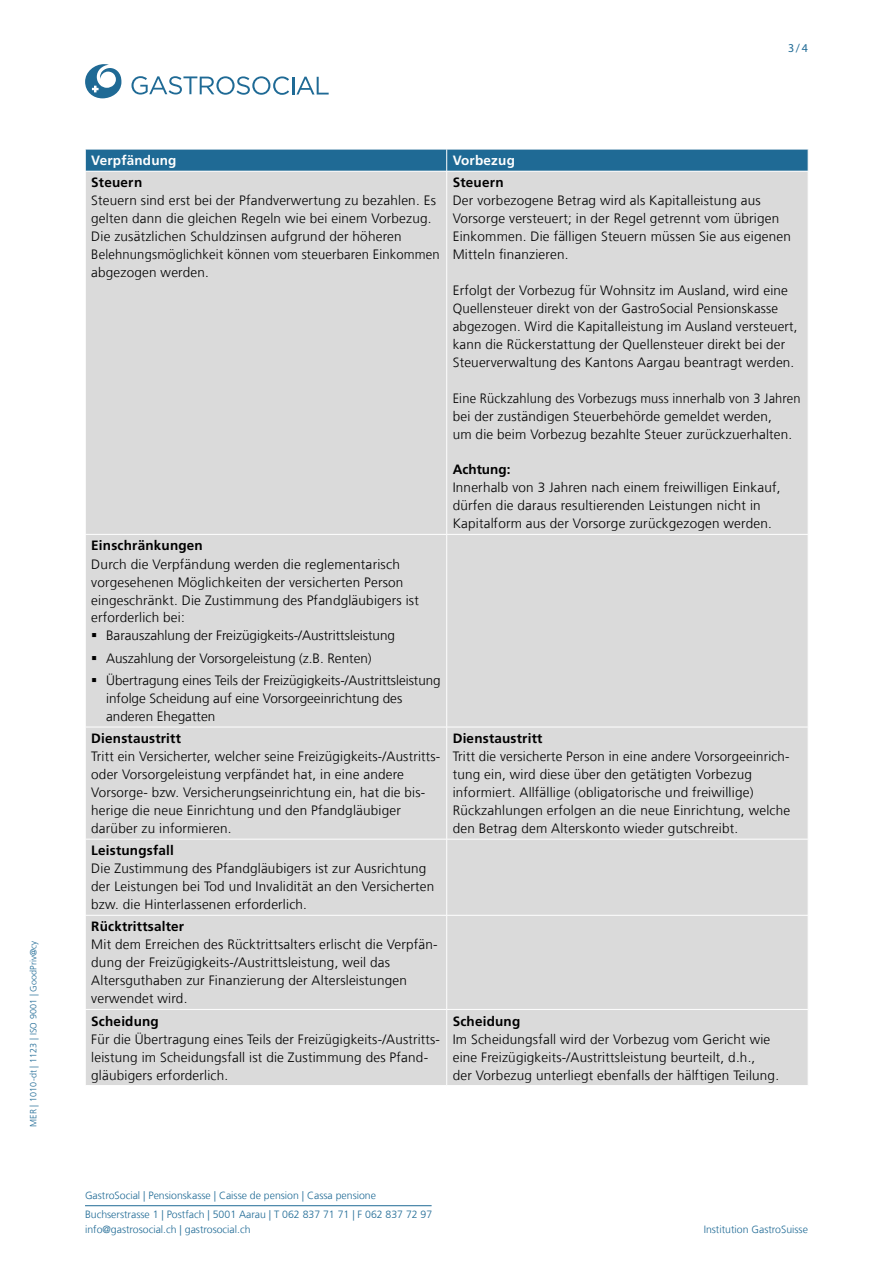
<style>
.page{position:relative;width:893px;height:1263px;background:#fff}
.page>*{position:absolute;margin:0;border:0;box-sizing:border-box;transform-origin:0 0}
.t1{font:300 13.5px/18px "Frutiger LT Com";letter-spacing:.015em;color:#000}
.t2{font:300 13.5px/18px "Frutiger LT Com";letter-spacing:.015em;color:#000;scale:.95 1}
.t3{font:700 13.5px "Frutiger LT Com";letter-spacing:.015em;color:#000}
.t4{font:700 13.5px "Frutiger LT Com";letter-spacing:.015em;color:#fff}
.t5{font:12px "Myriad Pro";color:#1f6a95}
.t6{font:300 10.5px/19.2px "Frutiger LT Com";color:#1f6a95}
.t7{font:300 9px "Frutiger LT Com";letter-spacing:.01em;color:#1f6a95}
</style>
<div class="page">
<svg style="left:131px;top:76px;width:198px;height:19px"></svg>
<svg style="left:85px;top:64px;width:36px;height:34px"></svg>
<hr style="left:85px;top:1205px;width:347px;height:1px;background:#1f6a95">
<div style="left:86px;top:172px;width:722px;height:913px;background:#dadada"></div>
<svg style="left:85px;top:149px;width:724px;height:22px;background:#297099"></svg>
<hr style="left:446px;top:171px;width:1px;height:363px;background:#fff">
<hr style="left:85px;top:534px;width:362px;height:1px;background:#fff">
<hr style="left:447px;top:534px;width:361px;height:1px;background:#fff">
<hr style="left:446px;top:535px;width:1px;height:192px;background:#fff">
<hr style="left:85px;top:727px;width:362px;height:1px;background:#fff">
<hr style="left:447px;top:727px;width:361px;height:1px;background:#fff">
<hr style="left:446px;top:727px;width:1px;height:112px;background:#fff">
<hr style="left:85px;top:839px;width:362px;height:1px;background:#fff">
<hr style="left:447px;top:839px;width:361px;height:1px;background:#fff">
<hr style="left:446px;top:839px;width:1px;height:76px;background:#fff">
<hr style="left:85px;top:915px;width:362px;height:1px;background:#fff">
<hr style="left:447px;top:915px;width:361px;height:1px;background:#fff">
<hr style="left:446px;top:915px;width:1px;height:94px;background:#fff">
<hr style="left:85px;top:1009px;width:362px;height:1px;background:#fff">
<hr style="left:447px;top:1009px;width:361px;height:1px;background:#fff">
<hr style="left:446px;top:1010px;width:1px;height:75px;background:#fff">
<svg style="left:92px;top:633px;width:4px;height:4px"></svg>
<svg style="left:92px;top:656px;width:4px;height:4px"></svg>
<svg style="left:92px;top:678px;width:4px;height:4px"></svg>
<p class="t7" style="left:28px;top:1127px;width:188px;rotate:-90deg">MER | 1010-dt | 1123 | ISO 9001 | GoodPriv@cy</p>
<p class="t5" style="left:788px;top:40px;width:21px">3/4</p>
<p class="t4" style="left:91px;top:152px;width:87px">Verpfändung</p>
<p class="t4" style="left:453px;top:152px;width:64px">Vorbezug</p>
<p class="t3" style="left:91px;top:174px;width:52px">Steuern</p>
<p class="t1" style="left:91px;top:191px;width:350px">Steuern sind erst bei der Pfandverwertung zu bezahlen. Es gelten dann die gleichen Regeln wie bei einem Vorbezug.<br>Die zusätzlichen Schuldzinsen aufgrund der höheren Belehnungsmöglichkeit können vom steuerbaren Einkommen abgezogen werden.</p>
<p class="t3" style="left:453px;top:174px;width:52px">Steuern</p>
<p class="t1" style="left:453px;top:191px;width:340px">Der vorbezogene Betrag wird als Kapitalleistung aus Vorsorge versteuert; in der Regel getrennt vom übrigen Einkommen. Die fälligen Steuern müssen Sie aus eigenen Mitteln finanzieren.</p>
<p class="t1" style="left:453px;top:281px;width:346px">Erfolgt der Vorbezug für Wohnsitz im Ausland, wird eine Quellensteuer direkt von der GastroSocial Pensionskasse abgezogen. Wird die Kapitalleistung im Ausland versteuert, kann die Rückerstattung der Quellensteuer direkt bei der Steuerverwaltung des Kantons Aargau beantragt werden.</p>
<p class="t2" style="left:453px;top:389px;width:368px">Eine Rückzahlung des Vorbezugs muss innerhalb von 3 Jahren bei der zuständigen Steuerbehörde gemeldet werden,<br>um die beim Vorbezug bezahlte Steuer zurückzuerhalten.</p>
<p class="t3" style="left:453px;top:461px;width:59px">Achtung:</p>
<p class="t1" style="left:453px;top:478px;width:329px">Innerhalb von 3 Jahren nach einem freiwilligen Einkauf, dürfen die daraus resultierenden Leistungen nicht in<br>Kapitalform aus der Vorsorge zurückgezogen werden.</p>
<p class="t3" style="left:91px;top:537px;width:113px">Einschränkungen</p>
<p class="t1" style="left:91px;top:555px;width:310px">Durch die Verpfändung werden die reglementarisch</p>
<p class="t1" style="left:91px;top:573px;width:314px">vorgesehenen Möglichkeiten der versicherten Person</p>
<p class="t1" style="left:91px;top:591px;width:329px">eingeschränkt. Die Zustimmung des Pfandgläubigers ist</p>
<p class="t1" style="left:91px;top:609px;width:95px">erforderlich bei:</p>
<p class="t1" style="left:106px;top:627px;width:290px">Barauszahlung der Freizügigkeits-/Austrittsleistung</p>
<p class="t1" style="left:106px;top:647px;width:336px;line-height:22.2px">Auszahlung der Vorsorgeleistung (z.B. Renten)<br>Übertragung eines Teils der Freizügigkeits-/Austrittsleistung</p>
<p class="t1" style="left:106px;top:689px;width:298px">infolge Scheidung auf eine Vorsorgeeinrichtung des anderen Ehegatten</p>
<p class="t3" style="left:91px;top:730px;width:91px">Dienstaustritt</p>
<p class="t1" style="left:91px;top:747px;width:351px">Tritt ein Versicherter, welcher seine Freizügigkeits-/Austritts&shy;oder Vorsorgeleistung verpfändet hat, in eine andere Vorsorge- bzw. Versicherungseinrichtung ein, hat die bis&shy;herige die neue Einrichtung und den Pfandgläubiger darüber zu informieren.</p>
<p class="t3" style="left:91px;top:842px;width:84px">Leistungsfall</p>
<p class="t1" style="left:91px;top:859px;width:345px">Die Zustimmung des Pfandgläubigers ist zur Ausrichtung der Leistungen bei Tod und Invalidität an den Versicherten bzw. die Hinterlassenen erforderlich.</p>
<p class="t3" style="left:91px;top:918px;width:94px">Rücktrittsalter</p>
<p class="t1" style="left:91px;top:935px;width:348px">Mit dem Erreichen des Rücktrittsalters erlischt die Verpfän&shy;dung der Freizügigkeits-/Austrittsleistung, weil das Altersguthaben zur Finanzierung der Altersleistungen verwendet wird.</p>
<p class="t3" style="left:91px;top:1012px;width:69px">Scheidung</p>
<p class="t1" style="left:91px;top:1030px;width:350px">Für die Übertragung eines Teils der Freizügigkeits-/Austritts&shy;leistung im Scheidungsfall ist die Zustimmung des Pfand&shy;gläubigers erforderlich.</p>
<p class="t3" style="left:453px;top:730px;width:91px">Dienstaustritt</p>
<p class="t1" style="left:453px;top:747px;width:339px">Tritt die versicherte Person in eine andere Vorsorgeeinrich&shy;tung ein, wird diese über den getätigten Vorbezug informiert. Allfällige (obligatorische und freiwillige)<br>Rückzahlungen erfolgen an die neue Einrichtung, welche den Betrag dem Alterskonto wieder gutschreibt.</p>
<p class="t3" style="left:453px;top:1012px;width:69px">Scheidung</p>
<p class="t1" style="left:453px;top:1030px;width:328px">Im Scheidungsfall wird der Vorbezug vom Gericht wie eine Freizügigkeits-/Austrittsleistung beurteilt, d.h.,<br>der Vorbezug unterliegt ebenfalls der hälftigen Teilung.</p>
<p class="t6" style="left:85px;top:1185px;width:349px">GastroSocial | Pensionskasse | Caisse de pension | Cassa pensione<br>Buchserstrasse 1 | Postfach | 5001 Aarau | T 062 837 71 71 | F 062 837 72 97</p>
<p class="t6" style="left:85px;top:1220px;width:167px">info@gastrosocial.ch | gastrosocial.ch</p>
<p class="t6" style="left:704px;top:1220px;width:106px">Institution GastroSuisse</p>
</div>
